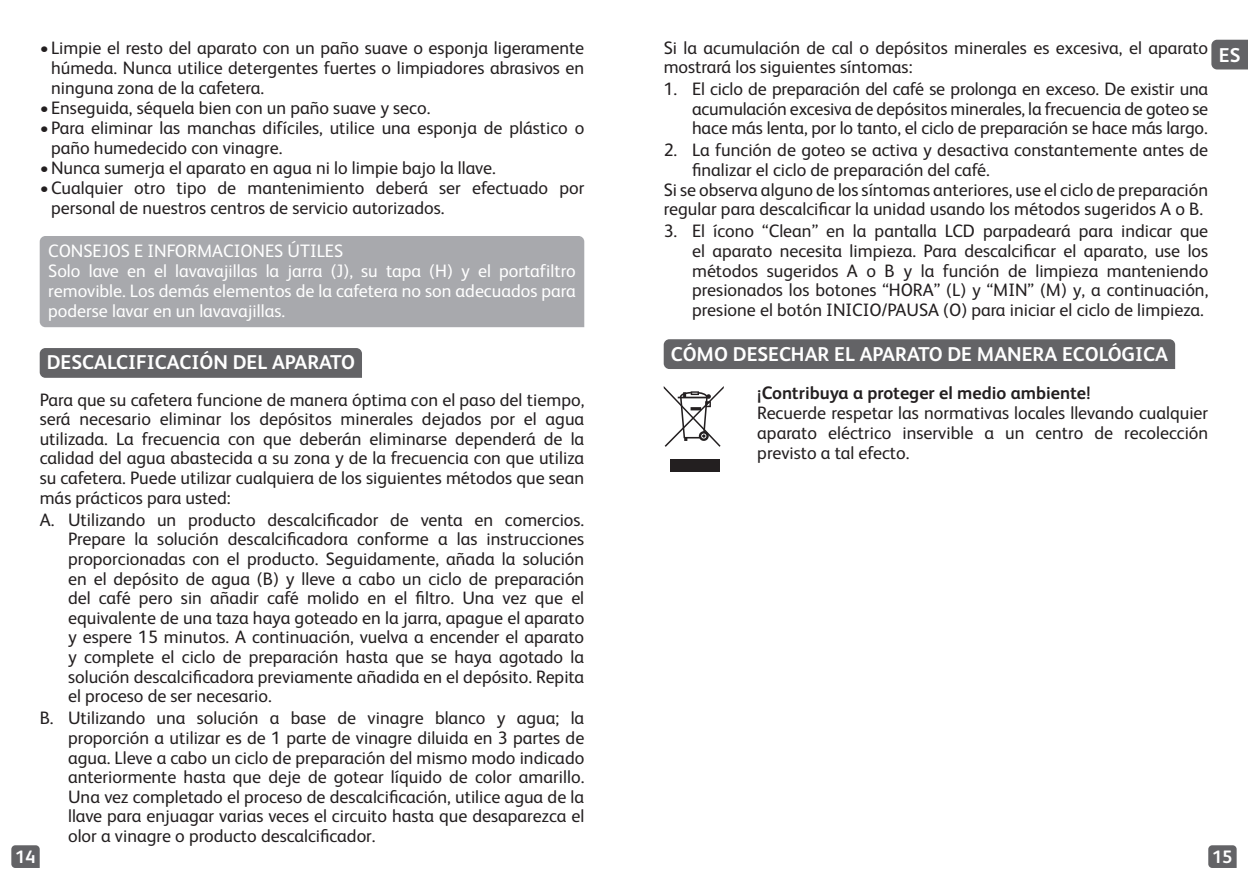
<style>
.page{position:relative;width:1248px;height:885px;background:#fff}
.page>*{position:absolute;margin:0;border:0;box-sizing:border-box;transform-origin:0 0}
.t1{font:700 20px "FS Albert";color:#fff}
.t2{font:18px/19.6px "FS Albert";color:#231f20;text-align:justify}
.t3{font:18px/20px "FS Albert";color:#fff}
.t4{font:700 18px "FS Albert";color:#231f20}
.t5{font:700 18px "FS Albert";color:#fff}
</style>
<div class="page">
<svg style="left:1208px;top:845px;width:28px;height:22px"></svg>
<svg style="left:1211px;top:40px;width:36px;height:29px"></svg>
<svg style="left:11px;top:845px;width:29px;height:22px"></svg>
<div style="left:40px;top:236px;width:544px;height:91px;background:#a8a9ad"></div>
<div style="left:40px;top:348px;width:322px;height:30px;background:#636366"></div>
<div style="left:663px;top:339px;width:511px;height:30px;background:#636366"></div>
<div style="left:670px;top:459px;width:50px;height:12px;background:#231f20"></div>
<svg style="left:663px;top:386px;width:60px;height:61px"></svg>
<p class="t2" style="left:51px;top:36px;width:534px;text-indent:-11px">•Limpie el resto del aparato con un paño suave o esponja ligeramente húmeda. Nunca utilice detergentes fuertes o limpiadores abrasivos en ninguna zona de la cafetera.</p>
<p class="t2" style="left:40px;top:97px;width:392px">•Enseguida, séquela bien con un paño suave y seco.</p>
<p class="t2" style="left:51px;top:116px;width:534px;text-indent:-11px">•Para eliminar las manchas difíciles, utilice una esponja de plástico o paño humedecido con vinagre.</p>
<p class="t2" style="left:40px;top:157px;width:457px">•Nunca sumerja el aparato en agua ni lo limpie bajo la llave.</p>
<p class="t2" style="left:51px;top:176px;width:534px;text-indent:-11px">•Cualquier otro tipo de mantenimiento deberá ser efectuado por personal de nuestros centros de servicio autorizados.</p>
<p class="t3" style="left:48px;top:240px;width:529px">CONSEJOS E INFORMACIONES ÚTILES<br>Solo lave en el lavavajillas la jarra (J), su tapa (H) y el portafiltro removible. Los demás elementos de la cafetera no son adecuados para poderse lavar en un lavavajillas.</p>
<p class="t2" style="left:663px;top:37px;width:546px">Si la acumulación de cal o depósitos minerales es excesiva, el aparato mostrará los siguientes síntomas:</p>
<p class="t2" style="left:692px;top:78px;width:517px;text-indent:-28px">1. El ciclo de preparación del café se prolonga en exceso. De existir una acumulación excesiva de depósitos minerales, la frecuencia de goteo se hace más lenta, por lo tanto, el ciclo de preparación se hace más largo.</p>
<p class="t2" style="left:663px;top:139px;width:546px">2. La función de goteo se activa y desactiva constantemente antes de</p>
<p class="t2" style="left:692px;top:159px;width:299px">finalizar el ciclo de preparación del café.</p>
<p class="t2" style="left:663px;top:179px;width:546px">Si se observa alguno de los síntomas anteriores, use el ciclo de preparación</p>
<p class="t2" style="left:663px;top:198px;width:541px">regular para descalcificar la unidad usando los métodos sugeridos A o B.</p>
<p class="t2" style="left:692px;top:220px;width:517px;text-indent:-28px">3. El ícono “Clean” en la pantalla LCD parpadeará para indicar que el aparato necesita limpieza. Para descalcificar el aparato, use los métodos sugeridos A o B y la función de limpieza manteniendo presionados los botones “HORA” (L) y “MIN” (M) y, a continuación, presione el botón INICIO/PAUSA (O) para iniciar el ciclo de limpieza.</p>
<p class="t1" style="left:47px;top:349px;width:309px">DESCALCIFICACIÓN DEL APARATO</p>
<p class="t1" style="left:670px;top:340px;width:498px">CÓMO DESECHAR EL APARATO DE MANERA ECOLÓGICA</p>
<p class="t4" style="left:757px;top:380px;width:334px">¡Contribuya a proteger el medio ambiente!</p>
<p class="t2" style="left:757px;top:402px;width:452px">Recuerde respetar las normativas locales llevando cualquier aparato eléctrico inservible a un centro de recolección previsto a tal efecto.</p>
<p class="t2" style="left:40px;top:389px;width:546px">Para que su cafetera funcione de manera óptima con el paso del tiempo, será necesario eliminar los depósitos minerales dejados por el agua utilizada. La frecuencia con que deberán eliminarse dependerá de la calidad del agua abastecida a su zona y de la frecuencia con que utiliza su cafetera. Puede utilizar cualquiera de los siguientes métodos que sean más prácticos para usted:</p>
<p class="t2" style="left:68px;top:509px;width:517px;text-indent:-28px">A. Utilizando un producto descalcificador de venta en comercios.<br>Prepare la solución descalcificadora conforme a las instrucciones proporcionadas con el producto. Seguidamente, añada la solución en el depósito de agua (B) y lleve a cabo un ciclo de preparación del café pero sin añadir café molido en el filtro. Una vez que el equivalente de una taza haya goteado en la jarra, apague el aparato y espere 15 minutos. A continuación, vuelva a encender el aparato y complete el ciclo de preparación hasta que se haya agotado la solución descalcificadora previamente añadida en el depósito. Repita el proceso de ser necesario.</p>
<p class="t2" style="left:68px;top:707px;width:517px;text-indent:-28px">B. Utilizando una solución a base de vinagre blanco y agua; la proporción a utilizar es de 1 parte de vinagre diluida en 3 partes de agua. Lleve a cabo un ciclo de preparación del mismo modo indicado anteriormente hasta que deje de gotear líquido de color amarillo.<br>Una vez completado el proceso de descalcificación, utilice agua de la llave para enjuagar varias veces el circuito hasta que desaparezca el olor a vinagre o producto descalcificador.</p>
<p class="t1" style="left:1218px;top:41px;width:23px">ES</p>
<p class="t5" style="left:15px;top:844px;width:22px">14</p>
<p class="t5" style="left:1211px;top:844px;width:22px">15</p>
</div>
